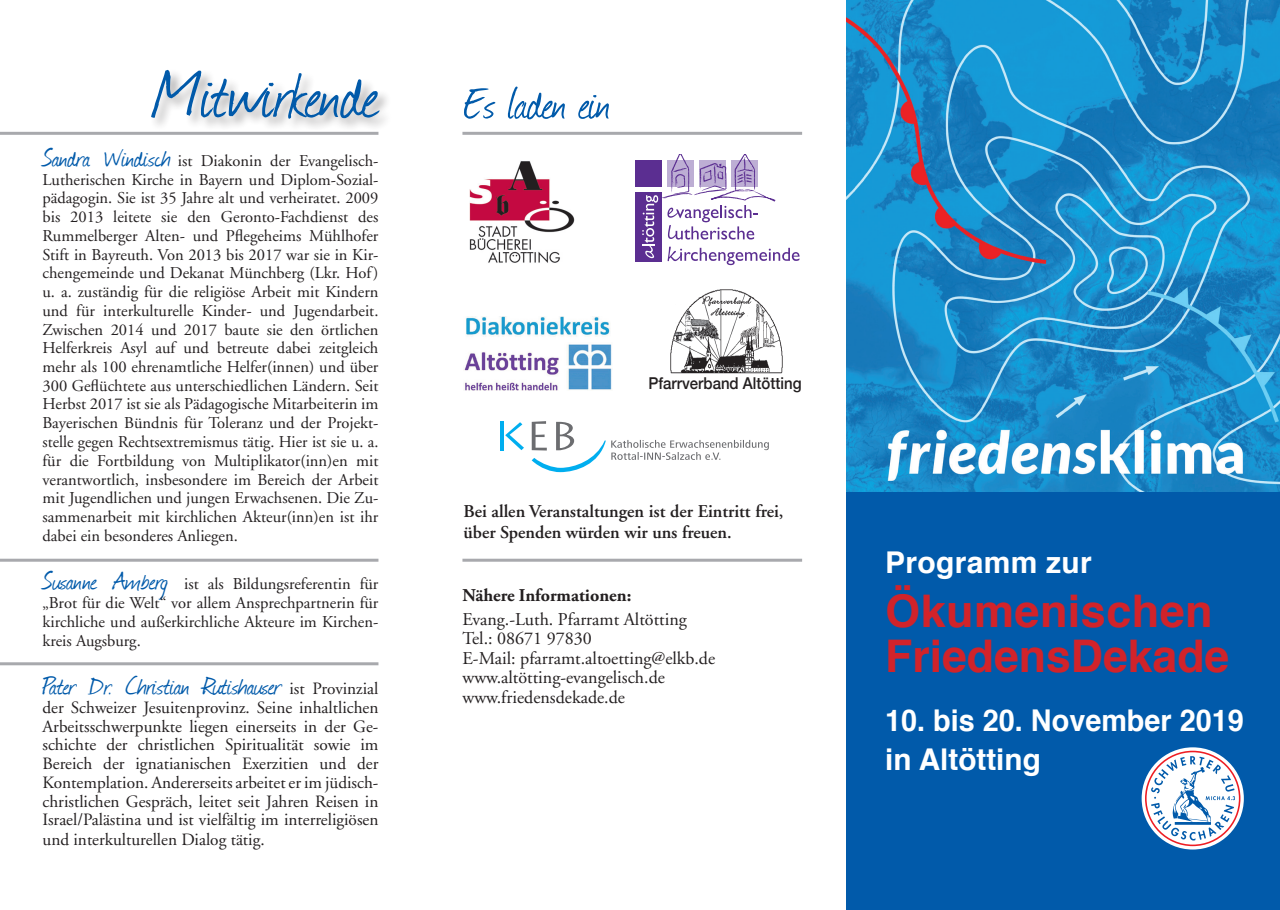
<style>
.page{position:relative;width:1280px;height:910px;background:#fff}
.page>*{position:absolute;margin:0;border:0;box-sizing:border-box;transform-origin:0 0}
.t1{font:76.5px "Journal";letter-spacing:-.02em;color:#015aaa}
.t2{font:52.5px "Journal";letter-spacing:-.015em;color:#015aaa}
.t3{font:700 45px/45px "Helvetica";color:#d1232a}
.t4{font:30px "Journal";letter-spacing:-.015em;color:#015aaa}
.t5{font:700 30px/38.4px "Helvetica";color:#fff;scale:.96 1}
.t6{font:700 30px "Helvetica";color:#fff}
.t7{font:18px/19.5px "Adobe Garamond";color:#231f20}
.t8{font:600 18px/20.2px "Adobe Garamond";color:#231f20}
.t9{font:700 18px "Adobe Garamond Pro";color:#231f20}
.t10{font:17.25px/18.9px "Adobe Garamond";color:#231f20;text-align:justify}
.t11{font:16.5px/18.8px "Adobe Garamond";color:#231f20;text-align:justify}
.t12{font:500 16.35px "Helvetica Neue";color:#231f20;scale:.92 1}
.s1{font-family:"Journal";font-size:30px;color:#015aaa}
.s2{font-family:"Adobe Garamond";font-size:17.25px;color:#231f20}
</style>
<div class="page">
<div style="left:846px;top:486px;width:434px;height:424px;background:#015aaa"></div>
<img style="left:846px;top:0;width:434px;height:492px">
<hr style="left:500px;top:421px;width:4px;height:29px;background:#00aeef">
<svg style="left:505px;top:422px;width:19px;height:28px"></svg>
<svg style="left:532px;top:421px;width:237px;height:51px"></svg>
<hr style="left:0;top:132px;width:378px;height:3px;background:#a8a9ad">
<hr style="left:0;top:559px;width:378px;height:3px;background:#a8a9ad">
<hr style="left:0;top:662px;width:378px;height:3px;background:#a8a9ad">
<div style="left:149px;top:68px;width:244px;height:64px;background:#231f20;opacity:.4"></div>
<hr style="left:462px;top:132px;width:340px;height:3px;background:#a8a9ad">
<hr style="left:462px;top:559px;width:340px;height:3px;background:#a8a9ad">
<svg style="left:1142px;top:747px;width:102px;height:102px"></svg>
<svg style="left:1145px;top:751px;width:95px;height:95px"></svg>
<div style="left:635px;top:160px;width:27px;height:27px;background:#5b2e91"></div>
<div style="left:635px;top:192px;width:27px;height:69px;background:#5b2e91"></div>
<svg style="left:642px;top:155px;width:157px;height:110px"></svg>
<img style="left:464px;top:316px;width:148px;height:75px">
<img style="left:469px;top:161px;width:105px;height:102px">
<img style="left:670px;top:289px;width:113px;height:84px">
<h1 class="t1" style="left:154px;top:43px;width:227px">Mitwirkende</h1>
<p class="t11" style="left:43px;top:152px;width:337px"><span class="s1">Sandra Windisch</span> ist Diakonin der Evangelisch-Lutherischen Kirche in Bayern und Diplom-Sozial&shy;pädagogin. Sie ist 35 Jahre alt und verheiratet. 2009 bis 2013 leitete sie den Geronto-Fachdienst des Rummelberger Alten- und Pflegeheims Mühlhofer Stift in Bayreuth. Von 2013 bis 2017 war sie in Kir&shy;chengemeinde und Dekanat Münchberg (Lkr. Hof) u. a. zuständig für die religiöse Arbeit mit Kindern und für interkulturelle Kinder- und Jugendarbeit.<br>Zwischen 2014 und 2017 baute sie den örtlichen Helferkreis Asyl auf und betreute dabei zeitgleich mehr als 100 ehrenamtliche Helfer(innen) und über 300 Geflüchtete aus unterschiedlichen Ländern. Seit Herbst 2017 ist sie als Pädagogische Mitarbeiterin im Bayerischen Bündnis für Toleranz und der Projekt&shy;stelle gegen Rechtsextremismus tätig. Hier ist sie u. a. für die Fortbildung von Multiplikator(inn)en mit verantwortlich, insbesondere im Bereich der Arbeit mit Jugendlichen und jungen Erwachsenen. Die Zu&shy;sammenarbeit mit kirchlichen Akteur(inn)en ist ihr dabei ein besonderes Anliegen.</p>
<p class="t11" style="left:43px;top:575px;width:337px"><span class="s1">Susanne Amberg</span> ist als Bildungsreferentin für „Brot für die Welt“ vor allem Ansprechpartnerin für kirchliche und außerkirchliche Akteure im Kirchen&shy;kreis Augsburg.</p>
<h3 class="t4" style="left:43px;top:665px;width:337px">Pater Dr. Christian Rutishauser <span class="s2">ist Provinzial</span></h3>
<p class="t10" style="left:43px;top:698px;width:337px">der Schweizer Jesuitenprovinz. Seine inhaltlichen Arbeitsschwerpunkte liegen einerseits in der Ge&shy;schichte der christlichen Spiritualität sowie im Bereich der ignatianischen Exerzitien und der Kontemplation. Andererseits arbeitet er im jüdisch&shy;christlichen Gespräch, leitet seit Jahren Reisen in Israel/Palästina und ist vielfältig im interreligiösen und interkulturellen Dialog tätig.</p>
<h2 class="t2" style="left:463px;top:67px;width:148px">Es laden ein</h2>
<p class="t12" style="left:648px;top:370px;width:168px">Pfarrverband Altötting</p>
<p class="t8" style="left:463px;top:502px;width:321px">Bei allen Veranstaltungen ist der Eintritt frei, über Spenden würden wir uns freuen.</p>
<p class="t9" style="left:462px;top:585px;width:170px">Nähere Informationen:</p>
<p class="t7" style="left:462px;top:610px;width:254px">Evang.-Luth. Pfarramt Altötting<br>Tel.: 08671 97830<br>E-Mail: pfarramt.altoetting@elkb.de www.altötting-evangelisch.de www.friedensdekade.de</p>
<h3 class="t6" style="left:885px;top:538px;width:208px">Programm zur</h3>
<h3 class="t3" style="left:885px;top:589px;width:346px">Ökumenischen<br>FriedensDekade</h3>
<h3 class="t5" style="left:885px;top:702px;width:375px">10. bis 20. November 2019 in Altötting</h3>
</div>
